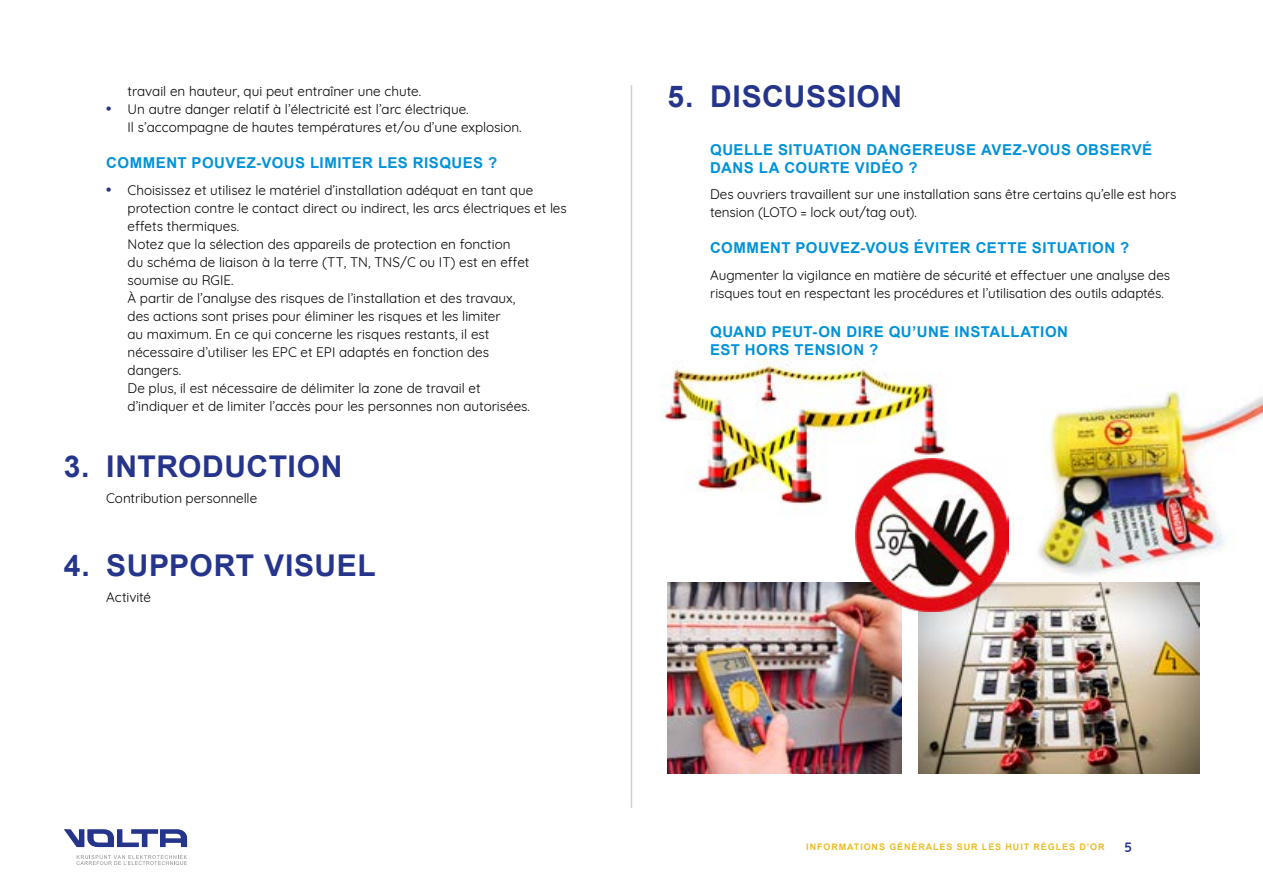
<style>
.page{position:relative;width:1263px;height:893px;background:#fff}
.page>*{position:absolute;margin:0;border:0;box-sizing:border-box;transform-origin:0 0}
.t1{font:700 30px "Arial";letter-spacing:.02em;color:#26358c}
.t2{font:700 15px/18px "Arial";letter-spacing:.035em;color:#0092d8}
.t3{font:13.5px/18px "Quicksand";color:#000}
.t4{font:700 13.5px "Quicksand";color:#26358c}
.t5{font:700 9px "Arial";letter-spacing:.1em;color:#eabd27}
.s1{font-weight:700;font-size:15px;color:#26358c}
</style>
<div class="page">
<img style="left:660px;top:348px;width:287px;height:161px">
<img style="left:1008px;top:390px;width:255px;height:201px">
<img style="left:668px;top:583px;width:234px;height:191px">
<img style="left:918px;top:583px;width:281px;height:191px">
<img style="left:856px;top:459px;width:152px;height:153px">
<svg style="left:77px;top:855px;width:110px;height:10px"></svg>
<svg style="left:64px;top:829px;width:123px;height:18px"></svg>
<hr style="left:631px;top:85px;width:1px;height:723px;background:#d0d0d0">
<p class="t3" style="left:128px;top:81px;width:295px">travail en hauteur, qui peut entraîner une chute.</p>
<p class="t3" style="left:128px;top:99px;width:396px;text-indent:-21px"><span class="s1">•</span> Un autre danger relatif à l’électricité est l’arc électrique.<br>Il s’accompagne de hautes températures et/ou d’une explosion.</p>
<p class="t2" style="left:106px;top:154px;width:392px">COMMENT POUVEZ-VOUS LIMITER LES RISQUES ?</p>
<p class="t3" style="left:128px;top:179px;width:441px;text-indent:-21px"><span class="s1">•</span> Choisissez et utilisez le matériel d’installation adéquat en tant que protection contre le contact direct ou indirect, les arcs électriques et les effets thermiques.<br>Notez que la sélection des appareils de protection en fonction<br>du schéma de liaison à la terre (TT, TN, TNS/C ou IT) est en effet soumise au RGIE.<br>À partir de l’analyse des risques de l’installation et des travaux,<br>des actions sont prises pour éliminer les risques et les limiter<br>au maximum. En ce qui concerne les risques restants, il est<br>nécessaire d’utiliser les EPC et EPI adaptés en fonction des<br>dangers.<br>De plus, il est nécessaire de délimiter la zone de travail et<br>d’indiquer et de limiter l’accès pour les personnes non autorisées.</p>
<h1 class="t1" style="left:64px;top:446px;width:280px">3. INTRODUCTION</h1>
<p class="t3" style="left:106px;top:488px;width:152px">Contribution personnelle</p>
<h1 class="t1" style="left:64px;top:545px;width:313px">4. SUPPORT VISUEL</h1>
<p class="t3" style="left:106px;top:587px;width:46px">Activité</p>
<h1 class="t1" style="left:668px;top:77px;width:236px">5. DISCUSSION</h1>
<p class="t2" style="left:710px;top:141px;width:444px">QUELLE SITUATION DANGEREUSE AVEZ-VOUS OBSERVÉ<br>DANS LA COURTE VIDÉO ?</p>
<p class="t3" style="left:710px;top:184px;width:468px">Des ouvriers travaillent sur une installation sans être certains qu’elle est hors tension (LOTO = lock out/tag out).</p>
<p class="t2" style="left:710px;top:240px;width:421px">COMMENT POUVEZ-VOUS ÉVITER CETTE SITUATION ?</p>
<p class="t3" style="left:710px;top:265px;width:461px">Augmenter la vigilance en matière de sécurité et effectuer une analyse des risques tout en respectant les procédures et l’utilisation des outils adaptés.</p>
<p class="t2" style="left:710px;top:323px;width:359px">QUAND PEUT-ON DIRE QU’UNE INSTALLATION<br>EST HORS TENSION ?</p>
<p class="t5" style="left:806px;top:840px;width:300px">INFORMATIONS GÉNÉRALES SUR LES HUIT RÈGLES D’OR</p>
<p class="t4" style="left:1124px;top:836px;width:9px">5</p>
</div>
